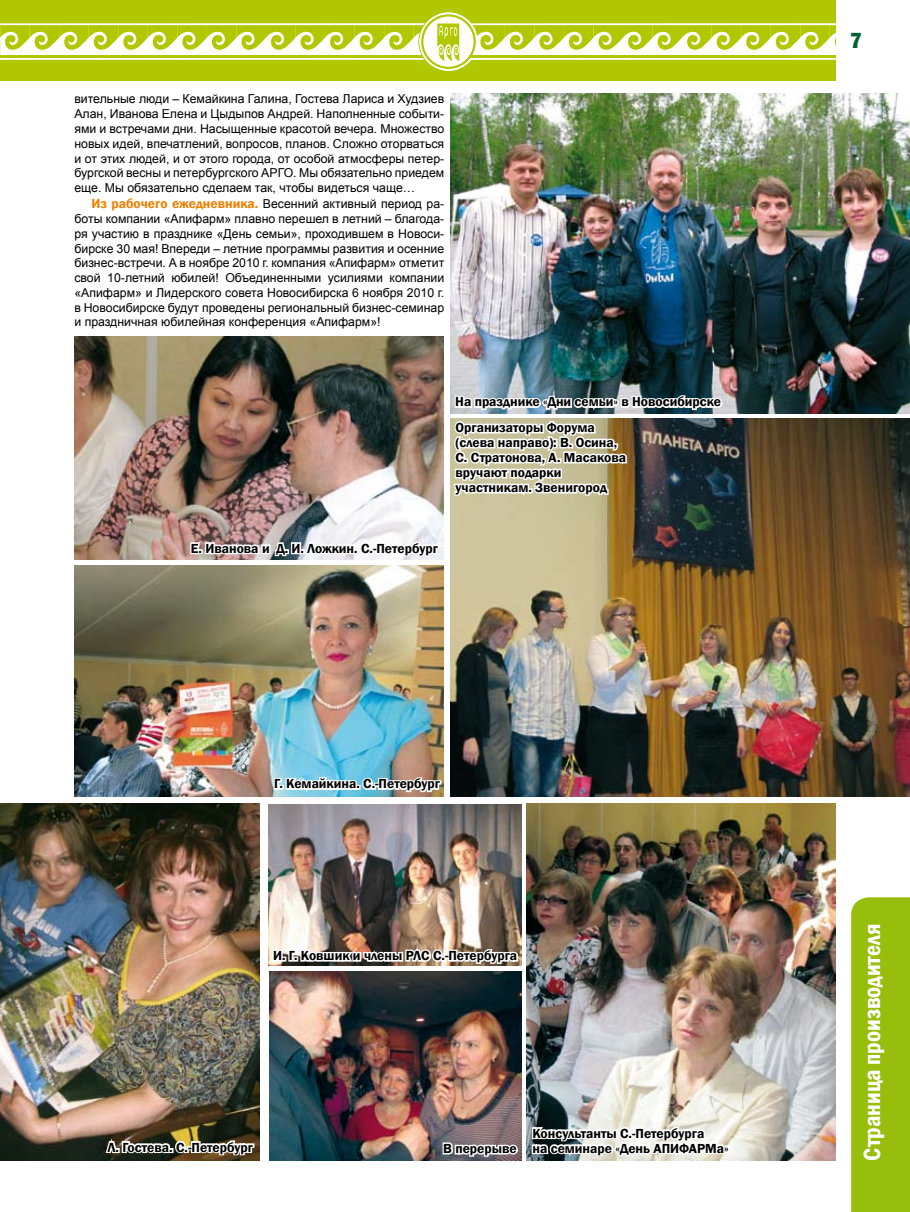
<style>
.page{position:relative;width:910px;height:1212px;background:#fff}
.page>*{position:absolute;margin:0;border:0;box-sizing:border-box;transform-origin:0 0}
.t1{font:600 condensed 24px "Franklin Gothic";color:#fff}
.t2{font:800 22.5px "Franklin Gothic";color:#006331;scale:.9 1}
.t3{font:600 13.5px/15px "Franklin Gothic";color:#000}
.t4{font:12.3px/14.7px "Arial";color:#000;text-align:justify}
.s1{font-family:"Franklin Gothic";font-weight:600;font-size:13.5px;color:#ee7f00}
</style>
<div class="page">
<div style="left:0;top:0;width:836px;height:81px;background:#b1c800"></div>
<svg style="left:0;top:12px;width:836px;height:59px"></svg>
<hr style="left:470px;top:56px;width:366px;height:2px;background:#b1c800">
<img style="left:450px;top:418px;width:460px;height:379px">
<img style="left:0;top:804px;width:259px;height:357px">
<img style="left:269px;top:804px;width:252px;height:161px">
<img style="left:451px;top:94px;width:459px;height:319px">
<img style="left:527px;top:803px;width:309px;height:358px">
<img style="left:75px;top:337px;width:369px;height:222px">
<img style="left:269px;top:972px;width:252px;height:189px">
<img style="left:75px;top:565px;width:368px;height:232px">
<div style="left:851px;top:897px;width:59px;height:315px;background:#97be0d"></div>
<svg style="left:438px;top:1140px;width:82px;height:21px"></svg>
<img style="left:189px;top:532px;width:252px;height:28px">
<svg style="left:272px;top:770px;width:171px;height:27px"></svg>
<svg style="left:104px;top:1138px;width:152px;height:22px"></svg>
<img style="left:271px;top:939px;width:250px;height:27px">
<img style="left:450px;top:388px;width:275px;height:114px">
<svg style="left:530px;top:1122px;width:202px;height:39px"></svg>
<p class="t4" style="left:74px;top:92px;width:371px">вительные люди – Кемайкина Галина, Гостева Лариса и Худзиев Алан, Иванова Елена и Цыдыпов Андрей. Наполненные событи&shy;ями и встречами дни. Насыщенные красотой вечера. Множество новых идей, впечатлений, вопросов, планов. Сложно оторваться и от этих людей, и от этого города, от особой атмосферы петер&shy;бургской весны и петербургского АРГО. Мы обязательно приедем еще. Мы обязательно сделаем так, чтобы видеться чаще…</p>
<p class="t4" style="left:74px;top:197px;width:371px;text-indent:17px"><span class="s1">Из рабочего ежедневника.</span> Весенний активный период ра&shy;боты компании «Апифарм» плавно перешел в летний – благода&shy;ря участию в празднике «День семьи», проходившем в Новоси&shy;бирске 30 мая! Впереди – летние программы развития и осенние бизнес-встречи. А в ноябре 2010 г. компания «Апифарм» отметит свой 10-летний юбилей! Объединенными усилиями компании «Апифарм» и Лидерского совета Новосибирска 6 ноября 2010 г. в Новосибирске будут проведены региональный бизнес-семинар и праздничная юбилейная конференция «Апифарм»!</p>
<p class="t3" style="left:455px;top:389px;width:267px;line-height:25.5px">На празднике «Дни семьи» в Новосибирске<br>Организаторы Форума</p>
<p class="t3" style="left:455px;top:435px;width:172px">(слева направо): В. Осина,<br>С. Стратонова, А. Масакова вручают подарки участникам. Звенигород</p>
<p class="t3" style="left:191px;top:541px;width:249px">Е. Иванова и Д. И. Ложкин. С.-Петербург</p>
<p class="t3" style="left:274px;top:776px;width:167px">Г. Кемайкина. С.-Петербург</p>
<p class="t3" style="left:273px;top:948px;width:246px">И. Г. Ковшик и члены РЛС С.-Петербурга</p>
<p class="t3" style="left:108px;top:1140px;width:147px">Л. Гостева. С.-Петербург</p>
<p class="t3" style="left:443px;top:1141px;width:75px">В перерыве</p>
<p class="t3" style="left:532px;top:1126px;width:198px">Консультанты С.-Петербурга<br>на семинаре «День АПИФАРМа»</p>
<h2 class="t2" style="left:850px;top:26px;width:15px">7</h2>
<h1 class="t1" style="left:856px;top:1161px;width:239px;rotate:-90deg">Страница производителя</h1>
</div>
